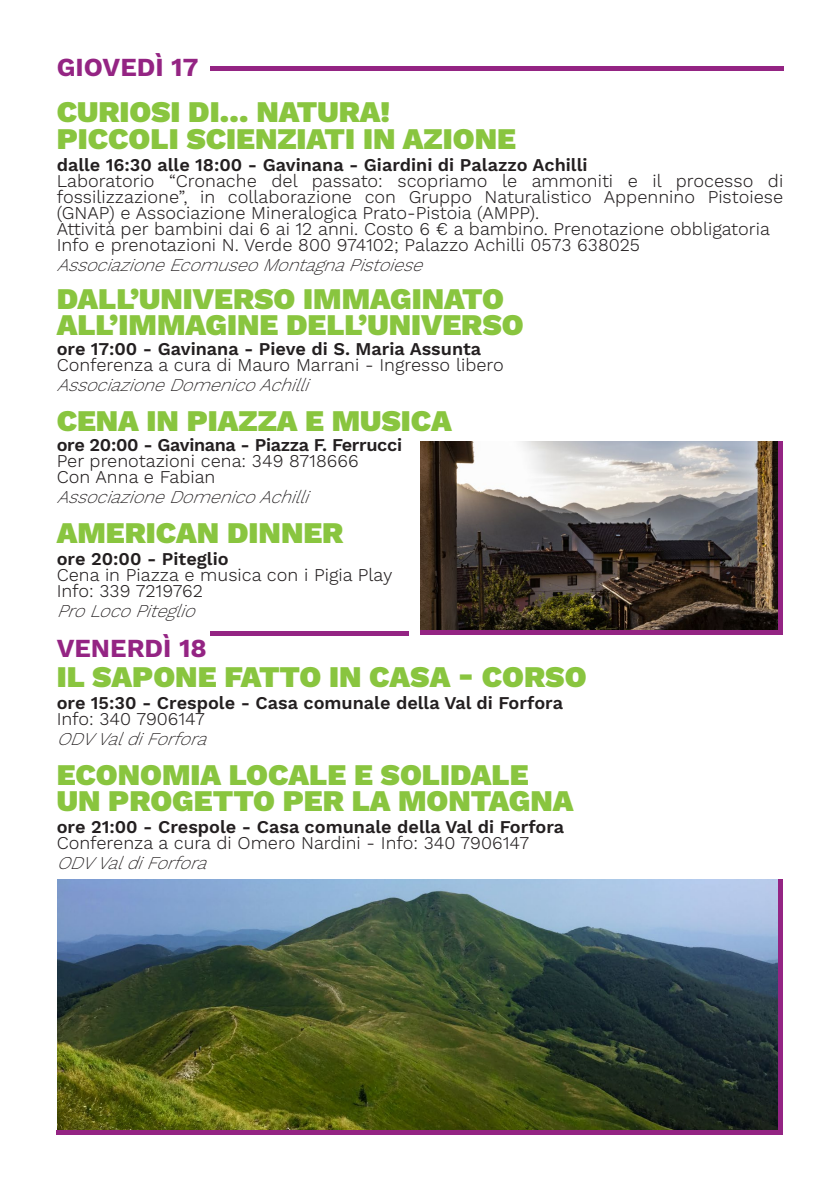
<style>
.page{position:relative;width:840px;height:1191px;background:#fff}
.page>*{position:absolute;margin:0;border:0;box-sizing:border-box;transform-origin:0 0}
.t1{font:900 30px/26px "Work Sans";color:#89c53f}
.t2{font:700 26px "Work Sans";color:#942483}
.t3{font:300 18px/16px "Work Sans";color:#231f20}
.t4{font:600 18px "Work Sans";color:#231f20}
.t5{font:italic 200 18px "Work Sans";color:#231f20}
.t6{font:600 18px "Work Sans";letter-spacing:-.02em;color:#231f20}
</style>
<div class="page">
<img style="left:57px;top:879px;width:721px;height:250px">
<img style="left:420px;top:442px;width:357px;height:188px">
<div style="left:210px;top:631px;width:198px;height:5px;background:#942483"></div>
<div style="left:210px;top:66px;width:572px;height:5px;background:#942483"></div>
<div style="left:420px;top:630px;width:362px;height:5px;background:#942483"></div>
<div style="left:57px;top:1129px;width:725px;height:5px;background:#942483"></div>
<div style="left:777px;top:442px;width:5px;height:193px;background:#942483"></div>
<hr style="left:778px;top:879px;width:4px;height:255px;background:#942483">
<h2 class="t2" style="left:57px;top:53px;width:143px">GIOVEDÌ 17</h2>
<h1 class="t1" style="left:57px;top:101px;width:460px">CURIOSI DI… NATURA!<br>PICCOLI SCIENZIATI IN AZIONE</h1>
<p class="t4" style="left:57px;top:154px;width:532px">dalle 16:30 alle 18:00 - Gavinana - Giardini di Palazzo Achilli</p>
<p class="t3" style="left:57px;top:173px;width:727px">Laboratorio “Cronache del passato: scopriamo le ammoniti e il processo di fossilizzazione”, in collaborazione con Gruppo Naturalistico Appennino Pistoiese (GNAP) e Associazione Mineralogica Prato-Pistoia (AMPP).<br>Attività per bambini dai 6 ai 12 anni. Costo 6 € a bambino. Prenotazione obbligatoria Info e prenotazioni N. Verde 800 974102; Palazzo Achilli 0573 638025</p>
<p class="t5" style="left:57px;top:254px;width:375px">AssociazioneEcomuseoMontagnaPistoiese</p>
<h1 class="t1" style="left:57px;top:287px;width:468px">DALL’UNIVERSO IMMAGINATO<br>ALL’IMMAGINE DELL’UNIVERSO</h1>
<p class="t4" style="left:57px;top:338px;width:426px">ore 17:00 - Gavinana - Pieve di S. Maria Assunta</p>
<p class="t3" style="left:57px;top:357px;width:448px">Conferenza a cura di Mauro Marrani - Ingresso libero</p>
<p class="t5" style="left:57px;top:374px;width:261px">AssociazioneDomenicoAchilli</p>
<h1 class="t1" style="left:57px;top:409px;width:396px">CENA IN PIAZZA E MUSICA</h1>
<p class="t6" style="left:57px;top:434px;width:346px">ore 20:00 - Gavinana - Piazza F. Ferrucci</p>
<p class="t3" style="left:57px;top:453px;width:303px">Per prenotazioni cena: 349 8718666<br>Con Anna e Fabian</p>
<p class="t5" style="left:57px;top:486px;width:261px">AssociazioneDomenicoAchilli</p>
<h1 class="t1" style="left:57px;top:521px;width:288px">AMERICAN DINNER</h1>
<p class="t4" style="left:57px;top:548px;width:173px">ore 20:00 - Piteglio</p>
<p class="t3" style="left:57px;top:567px;width:337px">Cena in Piazza e musica con i Pigia Play<br>Info: 339 7219762</p>
<p class="t5" style="left:57px;top:600px;width:148px">ProLocoPiteglio</p>
<h2 class="t2" style="left:57px;top:633px;width:151px">VENERDÌ 18</h2>
<h1 class="t1" style="left:57px;top:665px;width:531px">IL SAPONE FATTO IN CASA - CORSO</h1>
<p class="t4" style="left:57px;top:692px;width:507px">ore 15:30 - Crespole - Casa comunale della Val di Forfora</p>
<p class="t3" style="left:57px;top:711px;width:149px">Info: 340 7906147</p>
<p class="t5" style="left:57px;top:728px;width:159px">ODVValdiForfora</p>
<h1 class="t1" style="left:57px;top:763px;width:518px">ECONOMIA LOCALE E SOLIDALE<br>UN PROGETTO PER LA MONTAGNA</h1>
<p class="t4" style="left:57px;top:816px;width:508px">ore 21:00 - Crespole - Casa comunale della Val di Forfora</p>
<p class="t3" style="left:57px;top:835px;width:473px">Conferenza a cura di Omero Nardini - Info: 340 7906147</p>
<p class="t5" style="left:57px;top:852px;width:159px">ODVValdiForfora</p>
</div>
